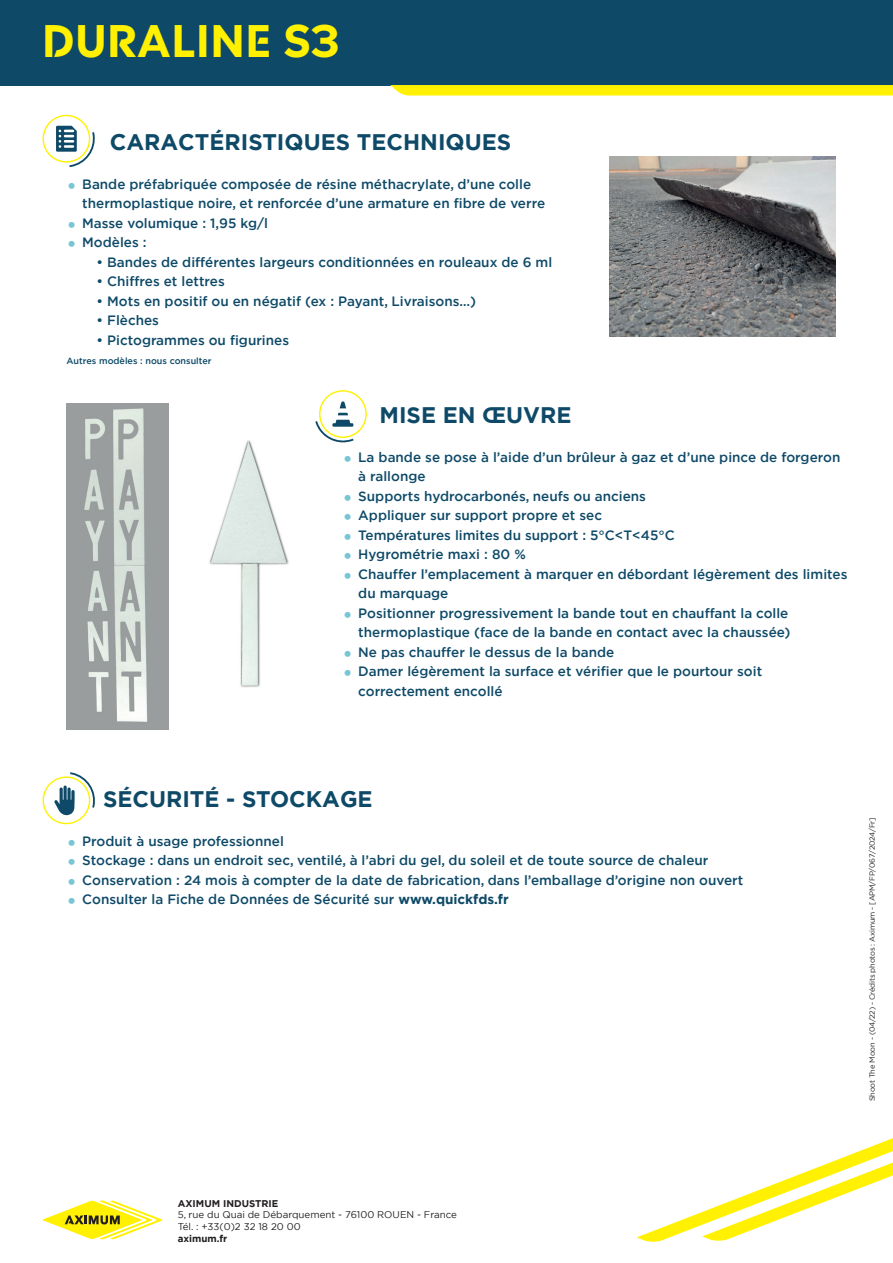
<style>
.page{position:relative;width:893px;height:1263px;background:#fff}
.page>*{position:absolute;margin:0;border:0;box-sizing:border-box;transform-origin:0 0}
.t1{font:700 45px "Colas";letter-spacing:.03em;color:#fff101}
.t2{font:700 22.5px "Gotham";color:#0e4a68}
.t3{font:500 13.5px/19.5px "Gotham";color:#0e4a68}
.t4{font:9.75px/11.7px "Gotham";color:#231f20}
.t5{font:700 9.75px "Gotham";color:#231f20}
.t6{font:500 9px "Gotham";color:#0e4a68}
.t7{font:7.5px "Gotham";letter-spacing:-.03em;color:#231f20}
.s1{font-weight:700}
</style>
<div class="page">
<svg style="left:43px;top:1200px;width:119px;height:39px"></svg>
<div style="left:0;top:0;width:893px;height:85px;background:#0e4a68"></div>
<svg style="left:390px;top:85px;width:503px;height:10px"></svg>
<svg style="left:637px;top:1138px;width:256px;height:104px"></svg>
<svg style="left:42px;top:115px;width:53px;height:52px"></svg>
<svg style="left:315px;top:390px;width:52px;height:53px"></svg>
<svg style="left:42px;top:772px;width:53px;height:52px"></svg>
<img style="left:609px;top:157px;width:227px;height:180px">
<img style="left:66px;top:403px;width:102px;height:326px">
<img style="left:209px;top:440px;width:80px;height:248px">
<h1 class="t1" style="left:43px;top:16px;width:298px">DURaLINE S3</h1>
<h2 class="t2" style="left:110px;top:127px;width:403px">CARACTÉRISTIQUES TECHNIQUES</h2>
<p class="t3" style="left:82px;top:174px;width:464px">Bande préfabriquée composée de résine méthacrylate, d’une colle thermoplastique noire, et renforcée d’une armature en fibre de verre Masse volumique : 1,95 kg/l<br>Modèles :</p>
<p class="t3" style="left:97px;top:252px;width:457px">• Bandes de différentes largeurs conditionnées en rouleaux de 6 ml</p>
<p class="t3" style="left:97px;top:272px;width:130px">• Chiffres et lettres</p>
<p class="t3" style="left:97px;top:291px;width:381px">• Mots en positif ou en négatif (ex : Payant, Livraisons…)</p>
<p class="t3" style="left:97px;top:311px;width:64px">• Flèches</p>
<p class="t3" style="left:97px;top:330px;width:194px">• Pictogrammes ou figurines</p>
<p class="t6" style="left:67px;top:355px;width:147px">Autres modèles : nous consulter</p>
<h2 class="t2" style="left:380px;top:400px;width:193px">MISE EN ŒUVRE</h2>
<p class="t3" style="left:358px;top:447px;width:491px">La bande se pose à l’aide d’un brûleur à gaz et d’une pince de forgeron à rallonge<br>Supports hydrocarbonés, neufs ou anciens<br>Appliquer sur support propre et sec<br>Températures limites du support : 5°C&lt;T&lt;45°C<br>Hygrométrie maxi : 80 %<br>Chauffer l’emplacement à marquer en débordant légèrement des limites du marquage<br>Positionner progressivement la bande tout en chauffant la colle thermoplastique (face de la bande en contact avec la chaussée)<br>Ne pas chauffer le dessus de la bande<br>Damer légèrement la surface et vérifier que le pourtour soit correctement encollé</p>
<h2 class="t2" style="left:103px;top:784px;width:271px">SÉCURITÉ - STOCKAGE</h2>
<p class="t3" style="left:82px;top:831px;width:663px">Produit à usage professionnel<br>Stockage : dans un endroit sec, ventilé, à l’abri du gel, du soleil et de toute source de chaleur Conservation : 24 mois à compter de la date de fabrication, dans l’emballage d’origine non ouvert Consulter la Fiche de Données de Sécurité sur <span class="s1">www.quickfds.fr</span></p>
<p class="t7" style="left:867px;top:1101px;width:285px;rotate:-90deg">Shoot The Moon - (04/22) - Crédits photos : Aximum - [APM/FP/067/2024/Fr]</p>
<p class="t5" style="left:178px;top:1197px;width:102px">AXIMUM INDUSTRIE</p>
<p class="t4" style="left:178px;top:1209px;width:281px">5, rue du Quai de Débarquement - 76100 ROUEN - France<br>Tél. : +33(0)2 32 18 20 00</p>
<p class="t5" style="left:178px;top:1232px;width:51px">aximum.fr</p>
</div>
